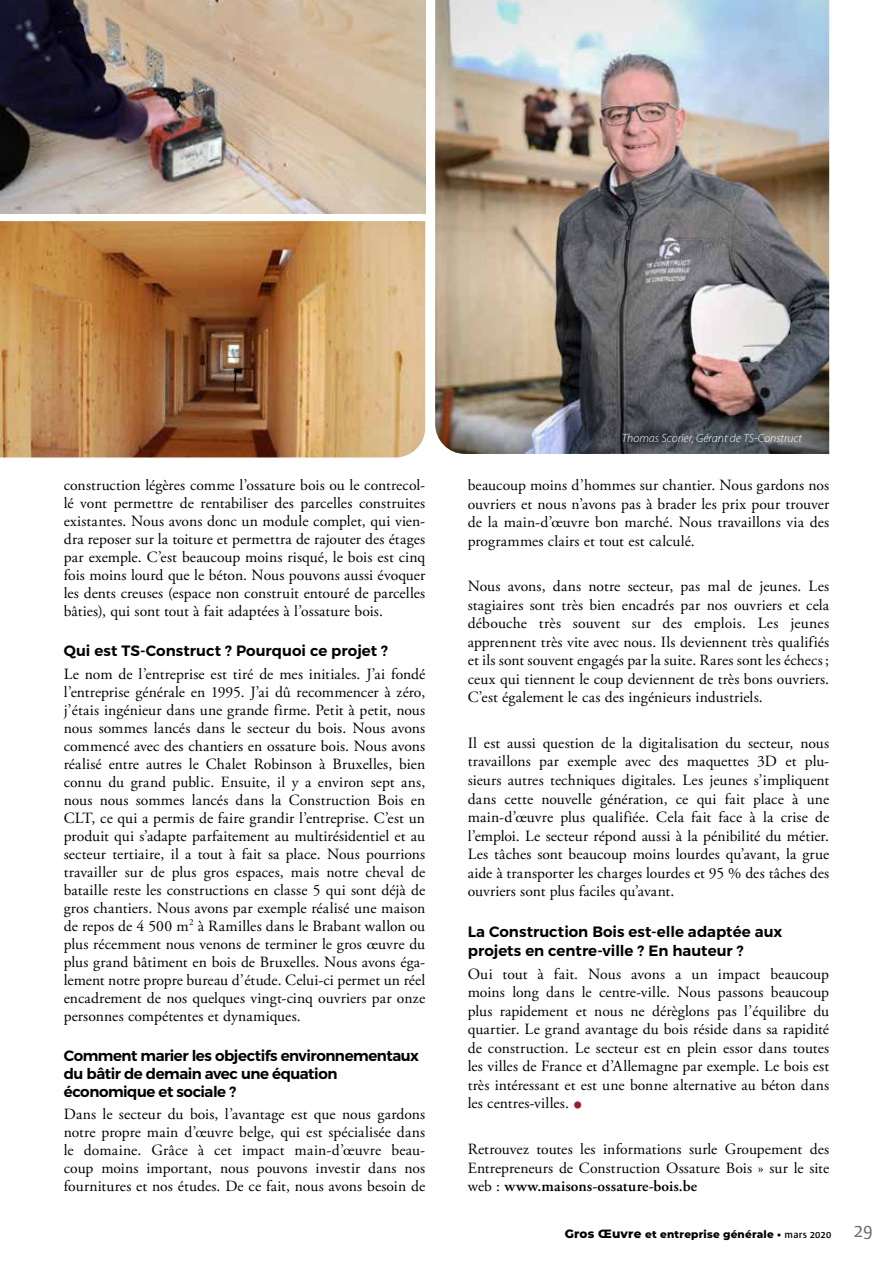
<style>
.page{position:relative;width:893px;height:1263px;background:#fff}
.page>*{position:absolute;margin:0;border:0;box-sizing:border-box;transform-origin:0 0}
.t1{font:15.6px/18px "Adobe Garamond Pro";letter-spacing:.005em;color:#000;text-align:justify}
.t2{font:600 15px/18px "Montserrat";letter-spacing:-.015em;color:#000}
.t3{font:italic 300 12px "Myriad Pro";color:#fff}
.t4{font:800 10.5px "Montserrat";letter-spacing:.02em;color:#000}
.s1{font-family:"Myriad Pro";font-size:34.5px;color:#a01b2e}
.s2{font-weight:600}
.s3{font-size:12px}
.s4{font-family:"Sun";font-weight:600}
.s5{font-family:"Sun";font-weight:400;font-size:19.5px;color:#706f6f}
</style>
<div class="page">
<img style="left:435px;top:0;width:394px;height:454px">
<img style="left:0;top:221px;width:425px;height:236px">
<img style="left:0;top:0;width:425px;height:213px">
<p class="t1" style="left:64px;top:477px;width:363px">construction légères comme l’ossature bois ou le contrecol&shy;lé vont permettre de rentabiliser des parcelles construites existantes. Nous avons donc un module complet, qui vien&shy;dra reposer sur la toiture et permettra de rajouter des étages par exemple. C’est beaucoup moins risqué, le bois est cinq fois moins lourd que le béton. Nous pouvons aussi évoquer les dents creuses (espace non construit entouré de parcelles bâties), qui sont tout à fait adaptées à l’ossature bois.</p>
<p class="t2" style="left:64px;top:642px;width:326px">Qui est TS-Construct ? Pourquoi ce projet ?</p>
<p class="t1" style="left:64px;top:665px;width:363px">Le nom de l’entreprise est tiré de mes initiales. J’ai fondé l’entreprise générale en 1995. J’ai dû recommencer à zéro, j’étais ingénieur dans une grande firme. Petit à petit, nous nous sommes lancés dans le secteur du bois. Nous avons commencé avec des chantiers en ossature bois. Nous avons réalisé entre autres le Chalet Robinson à Bruxelles, bien connu du grand public. Ensuite, il y a environ sept ans, nous nous sommes lancés dans la Construction Bois en CLT, ce qui a permis de faire grandir l’entreprise. C’est un produit qui s’adapte parfaitement au multirésidentiel et au secteur tertiaire, il a tout à fait sa place. Nous pourrions travailler sur de plus gros espaces, mais notre cheval de bataille reste les constructions en classe 5 qui sont déjà de gros chantiers. Nous avons par exemple réalisé une maison de repos de 4 500 m<sup>2</sup> à Ramilles dans le Brabant wallon ou plus récemment nous venons de terminer le gros œuvre du plus grand bâtiment en bois de Bruxelles. Nous avons éga&shy;lement notre propre bureau d’étude. Celui-ci permet un réel encadrement de nos quelques vingt-cinq ouvriers par onze personnes compétentes et dynamiques.</p>
<p class="t2" style="left:64px;top:1047px;width:357px">Comment marier les objectifs environnementaux du bâtir de demain avec une équation économique et sociale ?</p>
<p class="t1" style="left:64px;top:1106px;width:363px">Dans le secteur du bois, l’avantage est que nous gardons notre propre main d’œuvre belge, qui est spécialisée dans le domaine. Grâce à cet impact main-d’œuvre beau&shy;coup moins important, nous pouvons investir dans nos fournitures et nos études. De ce fait, nous avons besoin de</p>
<p class="t3" style="left:622px;top:431px;width:182px">Thomas Scorier, Gérant de TS-Construct</p>
<p class="t1" style="left:468px;top:476px;width:363px;line-height:18.5px">beaucoup moins d’hommes sur chantier. Nous gardons nos ouvriers et nous n’avons pas à brader les prix pour trouver de la main-d’œuvre bon marché. Nous travaillons via des programmes clairs et tout est calculé.</p>
<p class="t1" style="left:468px;top:578px;width:363px;line-height:18.5px">Nous avons, dans notre secteur, pas mal de jeunes. Les stagiaires sont très bien encadrés par nos ouvriers et cela débouche très souvent sur des emplois. Les jeunes apprennent très vite avec nous. Ils deviennent très qualifiés et ils sont souvent engagés par la suite. Rares sont les échecs ; ceux qui tiennent le coup deviennent de très bons ouvriers.<br>C’est également le cas des ingénieurs industriels.</p>
<p class="t1" style="left:468px;top:734px;width:363px;line-height:18.5px">Il est aussi question de la digitalisation du secteur, nous travaillons par exemple avec des maquettes 3D et plu&shy;sieurs autres techniques digitales. Les jeunes s’impliquent dans cette nouvelle génération, ce qui fait place à une main-d’œuvre plus qualifiée. Cela fait face à la crise de l’emploi. Le secteur répond aussi à la pénibilité du métier.<br>Les tâches sont beaucoup moins lourdes qu’avant, la grue aide à transporter les charges lourdes et 95 % des tâches des ouvriers sont plus faciles qu’avant.</p>
<p class="t2" style="left:468px;top:923px;width:316px;line-height:18.6px">La Construction Bois est-elle adaptée aux projets en centre-ville ? En hauteur ?</p>
<p class="t1" style="left:468px;top:965px;width:363px;line-height:18.5px">Oui tout à fait. Nous avons a un impact beaucoup moins long dans le centre-ville. Nous passons beaucoup plus rapidement et nous ne dérèglons pas l’équilibre du quartier. Le grand avantage du bois réside dans sa rapidité de construction. Le secteur est en plein essor dans toutes les villes de France et d’Allemagne par exemple. Le bois est très intéressant et est une bonne alternative au béton dans les centres-villes. <span class="s1">•</span></p>
<p class="t1" style="left:468px;top:1140px;width:363px;line-height:18.5px">Retrouvez toutes les informations surle Groupement des Entrepreneurs de Construction Ossature Bois » sur le site web : <span class="s2">www.maisons-ossature-bois.be</span></p>
<p class="t4" style="left:565px;top:1227px;width:310px"><span class="s3">Gros Œuvre</span> et entreprise générale • <span class="s4">mars 2020</span> <span class="s5">29</span></p>
</div>
